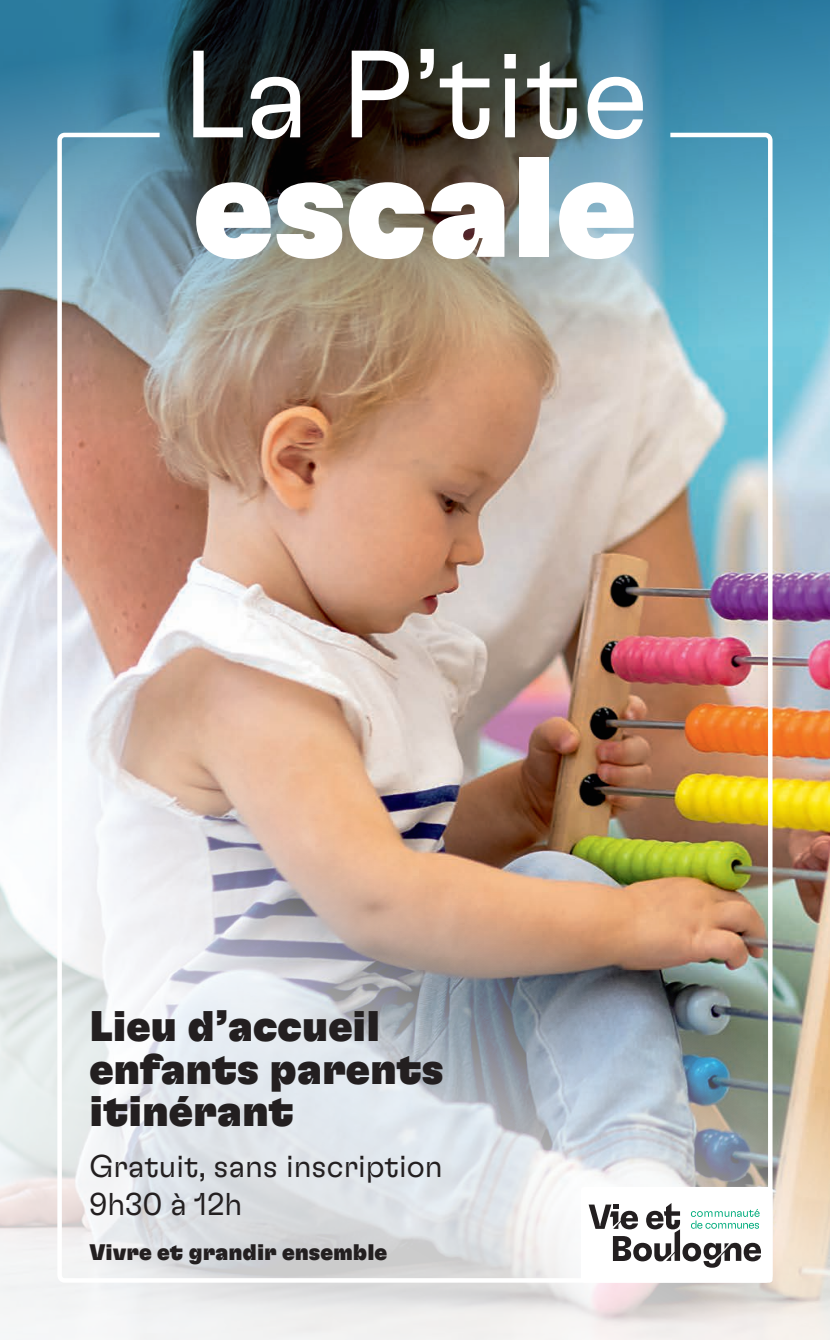
<style>
.page{position:relative;width:830px;height:1340px;background:#fff}
.page>*{position:absolute;margin:0;border:0;box-sizing:border-box;transform-origin:0 0}
.t1{font:141.75px "GT Flexa Bl";color:#fff}
.t2{font:300 123.75px "GT Flexa";color:#fff}
.t3{font:42.75px/42.8px "GT Flexa Bl";color:#231f20}
.t4{font:300 31.5px/37.8px "GT Flexa";color:#231f20}
.t5{font:22.5px "GT Flexa Bl";color:#231f20}
</style>
<div class="page">
<img style="left:0;top:0;width:829px;height:1339px">
<div style="left:580px;top:1186px;width:192px;height:96px;background:#fff;border-radius:3px"></div>
<svg style="left:588px;top:1203px;width:172px;height:64px"></svg>
<div style="left:57px;top:133px;width:715px;height:1149px;border:4px solid #fff;border-radius:5px"></div>
<h2 class="t2" style="left:182px;top:18px;width:467px">La P’tite</h2>
<h1 class="t1" style="left:193px;top:118px;width:444px">escale</h1>
<p class="t3" style="left:89px;top:1003px;width:355px">Lieu d’accueil enfants parents itinérant</p>
<p class="t4" style="left:89px;top:1145px;width:354px">Gratuit, sans inscription<br>9h30 à 12h</p>
<p class="t5" style="left:89px;top:1238px;width:299px">Vivre et grandir ensemble</p>
</div>
